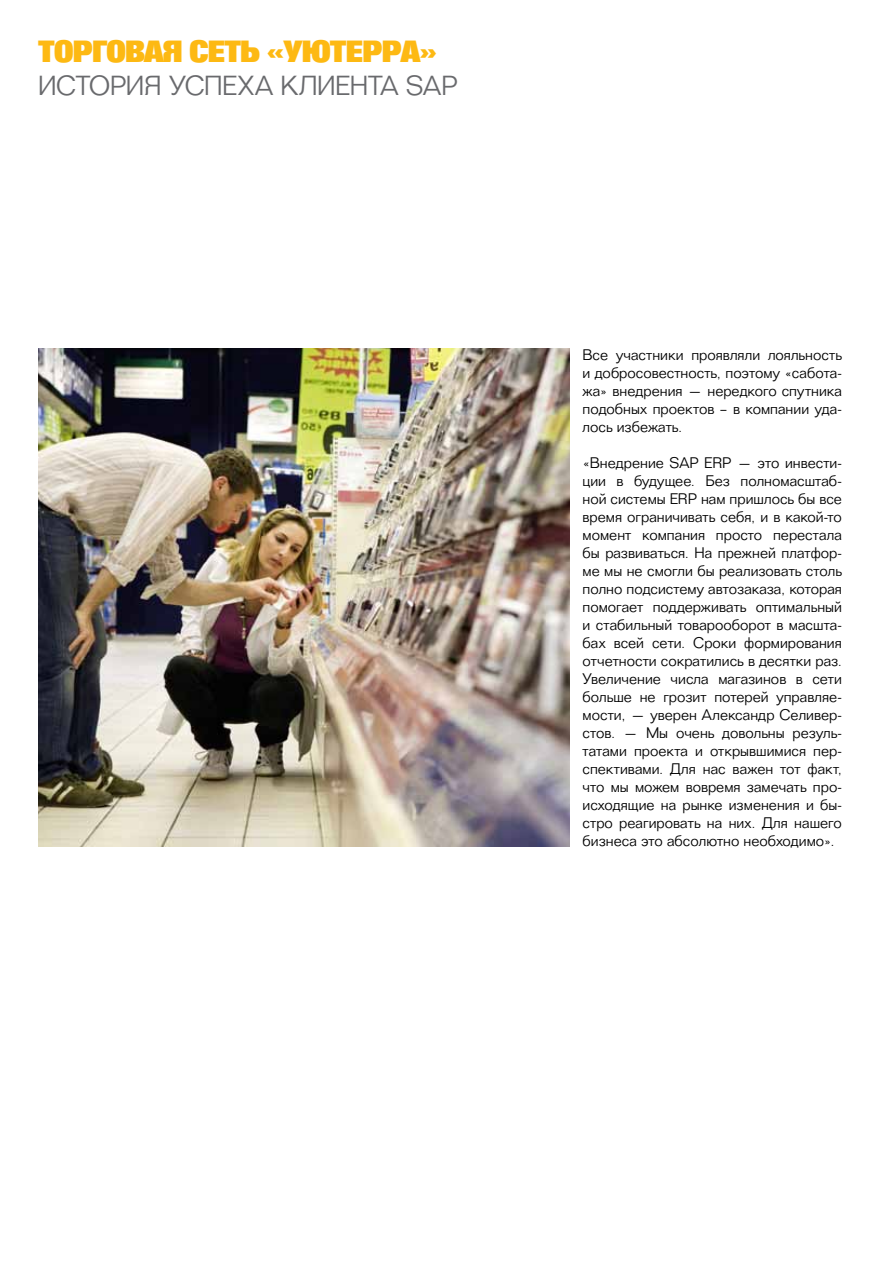
<style>
.page{position:relative;width:893px;height:1263px;background:#fff}
.page>*{position:absolute;margin:0;border:0;box-sizing:border-box;transform-origin:0 0}
.t1{font:30px "SAP Sans 2007 Extra Bold Cond";letter-spacing:-.025em;color:#fdb913}
.t2{font:300 27px "SAP Sans 2007";letter-spacing:.015em;color:#696a6d}
.t3{font:300 15px/18px "SAP Sans 2007";color:#000;text-align:justify}
</style>
<div class="page">
<img style="left:38px;top:348px;width:532px;height:498px">
<h1 class="t1" style="left:38px;top:33px;width:400px">Торговая сеть «Уютерра»</h1>
<h2 class="t2" style="left:38px;top:69px;width:421px">история успеха клиента sap</h2>
<p class="t3" style="left:583px;top:346px;width:261px">Все участники проявляли лояльность и добросовестность, поэтому «сабота&shy;жа» внедрения — нередкого спутника подобных проектов – в компании уда&shy;лось избежать.</p>
<p class="t3" style="left:583px;top:454px;width:98px">«Внедрение SAP</p>
<p class="t3" style="left:583px;top:454px;width:261px;text-indent:122px">ERP — это инвести&shy;ции в будущее. Без полномасштаб&shy;ной системы ERP нам пришлось бы все время ограничивать себя, и в какой-то момент компания просто перестала бы развиваться. На прежней платфор&shy;ме мы не смогли бы реализовать столь полно подсистему автозаказа, которая помогает поддерживать оптимальный и стабильный товарооборот в масшта&shy;бах всей сети. Сроки формирования отчетности сократились в десятки раз.<br>Увеличение числа магазинов в сети больше не грозит потерей управляе&shy;мости, — уверен Александр Селивер&shy;стов. — Мы очень довольны резуль&shy;татами проекта и открывшимися пер&shy;спективами. Для нас важен тот факт, что мы можем вовремя замечать про&shy;исходящие на рынке изменения и бы&shy;стро реагировать на них. Для нашего бизнеса это абсолютно необходимо».</p>
</div>
